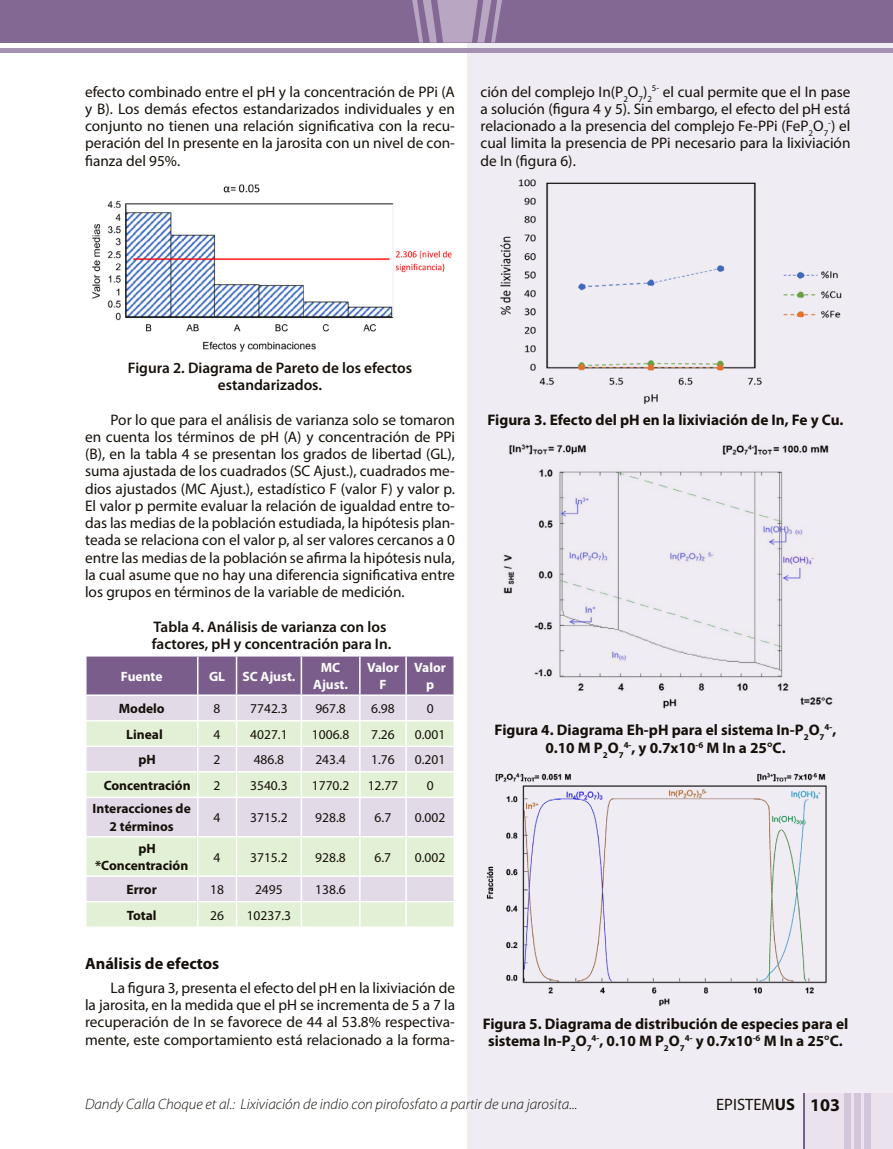
<style>
.page{position:relative;width:893px;height:1149px;background:#fff}
.page>*{position:absolute;margin:0;border:0;box-sizing:border-box;transform-origin:0 0}
.t1{font:16.5px "Myriad Pro";color:#16100a}
.t2{font:700 16.35px "Myriad Pro";color:#16100a}
.t3{font:15.3px/17.2px "Myriad Pro";color:#16100a;text-align:justify}
.t4{font:700 15.3px/17.2px "Myriad Pro";color:#16100a;text-align:center}
.t5{font:600 15.3px/17.2px "Myriad Pro";color:#16100a;text-align:center}
.t6{font:italic 300 15px "Myriad Pro";color:#16100a}
.t7{font:13.5px "Myriad Pro";color:#16100a}
.t8{font:700 13.5px/17.2px "Myriad Pro";color:#16100a;text-align:center}
.t9{font:700 13.5px/17.2px "Myriad Pro";color:#fff;text-align:center}
.t10{font:700 8.85px "Myriad Pro";color:#16100a}
.s1{font-size:15.3px}
.s2{font-weight:700}
.s3{font-weight:700;font-size:18px}
</style>
<div class="page">
<div style="left:468px;top:0;width:425px;height:1148px;background:#f0ecf3"></div>
<div style="left:0;top:0;width:893px;height:43px;background:#836894"></div>
<div style="left:0;top:48px;width:893px;height:5px;background:#a591b3"></div>
<svg style="left:412px;top:0;width:90px;height:43px"></svg>
<svg style="left:87px;top:798px;width:366px;height:128px;background:#e2e5de"></svg>
<svg style="left:86px;top:656px;width:368px;height:140px;background:#c8c2ca"></svg>
<hr style="left:360px;top:770px;width:46px;height:2px;background:#fff">
<hr style="left:359px;top:772px;width:2px;height:24px;background:#fff">
<hr style="left:406px;top:770px;width:49px;height:2px;background:#fff">
<hr style="left:405px;top:772px;width:2px;height:24px;background:#fff">
<hr style="left:453px;top:772px;width:2px;height:24px;background:#fff">
<hr style="left:197px;top:797px;width:1px;height:38px;background:#fff">
<hr style="left:236px;top:797px;width:1px;height:38px;background:#fff">
<hr style="left:301px;top:797px;width:1px;height:38px;background:#fff">
<hr style="left:359px;top:797px;width:2px;height:38px;background:#fff">
<hr style="left:405px;top:797px;width:2px;height:38px;background:#fff">
<hr style="left:85px;top:835px;width:113px;height:2px;background:#fff">
<hr style="left:198px;top:835px;width:39px;height:2px;background:#fff">
<hr style="left:197px;top:837px;width:1px;height:38px;background:#fff">
<hr style="left:237px;top:835px;width:64px;height:2px;background:#fff">
<hr style="left:236px;top:837px;width:1px;height:38px;background:#fff">
<hr style="left:301px;top:835px;width:59px;height:2px;background:#fff">
<hr style="left:301px;top:837px;width:1px;height:38px;background:#fff">
<hr style="left:360px;top:835px;width:46px;height:2px;background:#fff">
<hr style="left:359px;top:837px;width:2px;height:38px;background:#fff">
<hr style="left:406px;top:835px;width:49px;height:2px;background:#fff">
<hr style="left:405px;top:837px;width:2px;height:38px;background:#fff">
<hr style="left:85px;top:875px;width:113px;height:1px;background:#fff">
<hr style="left:198px;top:875px;width:39px;height:1px;background:#fff">
<hr style="left:237px;top:875px;width:64px;height:1px;background:#fff">
<hr style="left:301px;top:875px;width:59px;height:1px;background:#fff">
<hr style="left:360px;top:875px;width:46px;height:1px;background:#fff">
<hr style="left:359px;top:876px;width:2px;height:24px;background:#fff">
<hr style="left:406px;top:875px;width:49px;height:1px;background:#fff">
<hr style="left:405px;top:876px;width:2px;height:24px;background:#fff">
<hr style="left:85px;top:900px;width:113px;height:2px;background:#fff">
<hr style="left:198px;top:900px;width:39px;height:2px;background:#fff">
<svg style="left:197px;top:876px;width:1px;height:50px"></svg>
<hr style="left:237px;top:900px;width:64px;height:2px;background:#fff">
<svg style="left:236px;top:876px;width:1px;height:50px"></svg>
<hr style="left:301px;top:900px;width:59px;height:2px;background:#fff">
<svg style="left:301px;top:876px;width:1px;height:50px"></svg>
<hr style="left:360px;top:900px;width:46px;height:2px;background:#fff">
<hr style="left:359px;top:902px;width:2px;height:24px;background:#fff">
<hr style="left:406px;top:900px;width:49px;height:2px;background:#fff">
<hr style="left:405px;top:902px;width:2px;height:24px;background:#fff">
<img style="left:92px;top:184px;width:360px;height:168px">
<img style="left:500px;top:179px;width:342px;height:225px">
<img style="left:503px;top:444px;width:330px;height:265px">
<img style="left:486px;top:773px;width:341px;height:233px">
<div style="left:804px;top:1092px;width:89px;height:56px;background:#eae3ed"></div>
<div style="left:845px;top:1092px;width:6px;height:56px;background:#d3c6da"></div>
<div style="left:854px;top:1092px;width:6px;height:56px;background:#d3c6da"></div>
<div style="left:864px;top:1092px;width:6px;height:56px;background:#d3c6da"></div>
<hr style="left:804px;top:1092px;width:1px;height:56px;background:#7b5d8c">
<p class="t3" style="left:85px;top:83px;width:371px">efecto combinado entre el pH y la concentración de PPi (A y B). Los demás efectos estandarizados individuales y en conjunto no tienen una relación significativa con la recu&shy;peración del In presente en la jarosita con un nivel de con&shy;fianza del 95%.</p>
<p class="t3" style="left:480px;top:83px;width:371px">ción del complejo In(P<sub>2</sub>O<sub>7</sub>)<sub>2</sub><sup>5-</sup> el cual permite que el In pase a solución (figura 4 y 5). Sin embargo, el efecto del pH está relacionado a la presencia del complejo Fe-PPi (FeP<sub>2</sub>O<sub>7</sub><sup>-</sup>) el cual limita la presencia de PPi necesario para la lixiviación de In (figura 6).</p>
<p class="t5" style="left:128px;top:358px;width:286px">Figura 2. Diagrama de Pareto de los efectos estandarizados.</p>
<p class="t3" style="left:85px;top:410px;width:371px;text-indent:26px">Por lo que para el análisis de varianza solo se tomaron en cuenta los términos de pH (A) y concentración de PPi (B), en la tabla 4 se presentan los grados de libertad (GL), suma ajustada de los cuadrados (SC Ajust.), cuadrados me&shy;dios ajustados (MC Ajust.), estadístico F (valor F) y valor p.<br>El valor p permite evaluar la relación de igualdad entre to&shy;das las medias de la población estudiada, la hipótesis plan&shy;teada se relaciona con el valor p, al ser valores cercanos a 0 entre las medias de la población se afirma la hipótesis nula, la cual asume que no hay una diferencia significativa entre los grupos en términos de la variable de medición.</p>
<p class="t5" style="left:152px;top:617px;width:241px;text-align:left">Tabla 4. Análisis de varianza con los factores, pH y concentración para In.</p>
<p class="t9" style="left:121px;top:666px;width:43px">Fuente</p>
<p class="t9" style="left:209px;top:666px;width:18px">GL</p>
<p class="t9" style="left:243px;top:666px;width:54px">SC Ajust.</p>
<p class="t9" style="left:313px;top:658px;width:36px">MC<br>Ajust.</p>
<p class="t9" style="left:367px;top:658px;width:33px">Valor<br>F</p>
<p class="t9" style="left:414px;top:658px;width:33px">Valor p</p>
<p class="t8" style="left:119px;top:699px;width:47px">Modelo</p>
<p class="t7" style="left:214px;top:700px;width:8px">8</p>
<p class="t7" style="left:250px;top:700px;width:39px">7742.3</p>
<p class="t7" style="left:315px;top:700px;width:32px">967.8</p>
<p class="t7" style="left:371px;top:700px;width:25px">6.98</p>
<p class="t7" style="left:427px;top:700px;width:8px">0</p>
<p class="t8" style="left:126px;top:724px;width:38px">Lineal</p>
<p class="t7" style="left:214px;top:725px;width:8px">4</p>
<p class="t7" style="left:250px;top:725px;width:39px">4027.1</p>
<p class="t7" style="left:312px;top:725px;width:39px">1006.8</p>
<p class="t7" style="left:371px;top:725px;width:25px">7.26</p>
<p class="t7" style="left:415px;top:725px;width:32px">0.001</p>
<p class="t8" style="left:139px;top:750px;width:19px">pH</p>
<p class="t7" style="left:214px;top:751px;width:8px">2</p>
<p class="t7" style="left:254px;top:751px;width:32px">486.8</p>
<p class="t7" style="left:315px;top:751px;width:32px">243.4</p>
<p class="t7" style="left:371px;top:751px;width:25px">1.76</p>
<p class="t7" style="left:415px;top:751px;width:32px">0.201</p>
<p class="t8" style="left:104px;top:775px;width:88px">Concentración</p>
<p class="t7" style="left:214px;top:776px;width:8px">2</p>
<p class="t7" style="left:250px;top:776px;width:39px">3540.3</p>
<p class="t7" style="left:312px;top:776px;width:39px">1770.2</p>
<p class="t7" style="left:368px;top:776px;width:32px">12.77</p>
<p class="t7" style="left:427px;top:776px;width:8px">0</p>
<p class="t8" style="left:93px;top:799px;width:100px">Interacciones de<br>2 términos</p>
<p class="t7" style="left:214px;top:809px;width:8px">4</p>
<p class="t7" style="left:250px;top:809px;width:39px">3715.2</p>
<p class="t7" style="left:315px;top:809px;width:32px">928.8</p>
<p class="t7" style="left:375px;top:809px;width:18px">6.7</p>
<p class="t7" style="left:415px;top:809px;width:32px">0.002</p>
<p class="t8" style="left:95px;top:839px;width:95px;text-align:left;text-indent:43px">pH *Concentración</p>
<p class="t7" style="left:214px;top:848px;width:8px">4</p>
<p class="t7" style="left:250px;top:848px;width:39px">3715.2</p>
<p class="t7" style="left:315px;top:848px;width:32px">928.8</p>
<p class="t7" style="left:375px;top:848px;width:18px">6.7</p>
<p class="t7" style="left:415px;top:848px;width:32px">0.002</p>
<p class="t8" style="left:127px;top:880px;width:32px">Error</p>
<p class="t7" style="left:210px;top:880px;width:15px">18</p>
<p class="t7" style="left:255px;top:880px;width:29px">2495</p>
<p class="t7" style="left:315px;top:880px;width:32px">138.6</p>
<p class="t8" style="left:127px;top:905px;width:31px">Total</p>
<p class="t7" style="left:210px;top:906px;width:15px">26</p>
<p class="t7" style="left:247px;top:906px;width:46px">10237.3</p>
<p class="t2" style="left:85px;top:952px;width:136px">Análisis de efectos</p>
<p class="t3" style="left:85px;top:978px;width:371px;text-indent:26px">La figura 3, presenta el efecto del pH en la lixiviación de la jarosita, en la medida que el pH se incrementa de 5 a 7 la recuperación de In se favorece de 44 al 53.8% respectiva&shy;mente, este comportamiento está relacionado a la forma-</p>
<p class="t4" style="left:487px;top:410px;width:357px">Figura 3. Efecto del pH en la lixiviación de In, Fe y Cu.</p>
<p class="t4" style="left:495px;top:720px;width:331px">Figura 4. Diagrama Eh-pH para el sistema In-P<sub>2</sub>O<sub>7</sub></p>
<p class="t10" style="left:825px;top:721px;width:13px">4-<span class="s1">,</span></p>
<p class="t4" style="left:545px;top:738px;width:242px">0.10 M P<sub>2</sub>O<sub>7</sub><sup>4-</sup>, y 0.7x10<sup>-6</sup> M In a 25°C.</p>
<p class="t4" style="left:483px;top:1014px;width:367px">Figura 5. Diagrama de distribución de especies para el sistema In-P<sub>2</sub>O<sub>7</sub><sup>4-</sup>, 0.10 M P<sub>2</sub>O<sub>7</sub><sup>4-</sup> y 0.7x10<sup>-6</sup> M In a 25°C.</p>
<p class="t6" style="left:85px;top:1094px;width:494px">Dandy Calla Choque et al.: Lixiviación de indio con pirofosfato a partir de una jarosita...</p>
<p class="t1" style="left:716px;top:1093px;width:125px">EPISTEM<span class="s2">US</span> <span class="s3">103</span></p>
</div>
